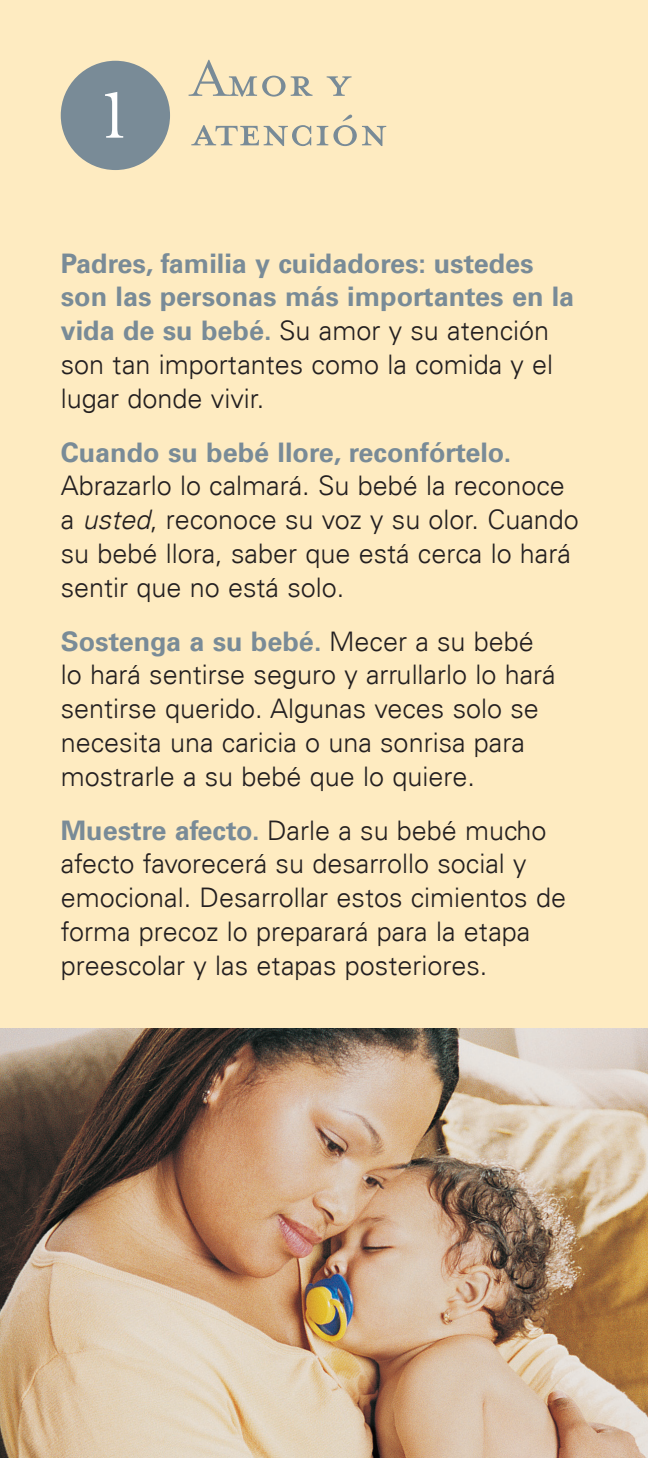
<style>
.page{position:relative;width:648px;height:1458px;background:#feebc1}
.page>*{position:absolute;margin:0;border:0;box-sizing:border-box;transform-origin:0 0}
.t1{font:74.25px "Mrs Eaves Petite Caps";color:#fff}
.t2{font:58.5px/49.5px "Mrs Eaves Petite Caps";letter-spacing:-.01em;color:#798b97}
.t3{font:300 27px/33.8px "Univers LT";color:#231f20}
.t4{font:700 27px/33.8px "Univers LT";color:#798b97}
.s1{font-weight:300;color:#231f20}
.s2{font-weight:700;color:#798b97}
.s3{font-style:italic}
</style>
<div class="page">
<img style="left:0;top:1029px;width:648px;height:429px">
<div style="left:61px;top:61px;width:109px;height:109px;background:#798b97;border-radius:50%"></div>
<p class="t1" style="left:97px;top:77px;width:36px">1</p>
<p class="t2" style="left:191px;top:55px;width:200px">Amor y atención</p>
<p class="t4" style="left:61px;top:246px;width:515px">Padres, familia y cuidadores: ustedes son las personas más importantes en la vida de su bebé. <span class="s1">Su amor y su atención son tan importantes como la comida y el lugar donde vivir.</span></p>
<p class="t3" style="left:61px;top:435px;width:520px"><span class="s2">Cuando su bebé llore, reconfórtelo.<br></span>Abrazarlo lo calmará. Su bebé la reconoce a <span class="s3">usted</span>, reconoce su voz y su olor. Cuando su bebé llora, saber que está cerca lo hará sentir que no está solo.</p>
<p class="t3" style="left:61px;top:624px;width:496px"><span class="s2">Sostenga a su bebé.</span> Mecer a su bebé lo hará sentirse seguro y arrullarlo lo hará sentirse querido. Algunas veces solo se necesita una caricia o una sonrisa para mostrarle a su bebé que lo quiere.</p>
<p class="t3" style="left:61px;top:813px;width:507px"><span class="s2">Muestre afecto.</span> Darle a su bebé mucho afecto favorecerá su desarrollo social y emocional. Desarrollar estos cimientos de forma precoz lo preparará para la etapa preescolar y las etapas posteriores.</p>
</div>
